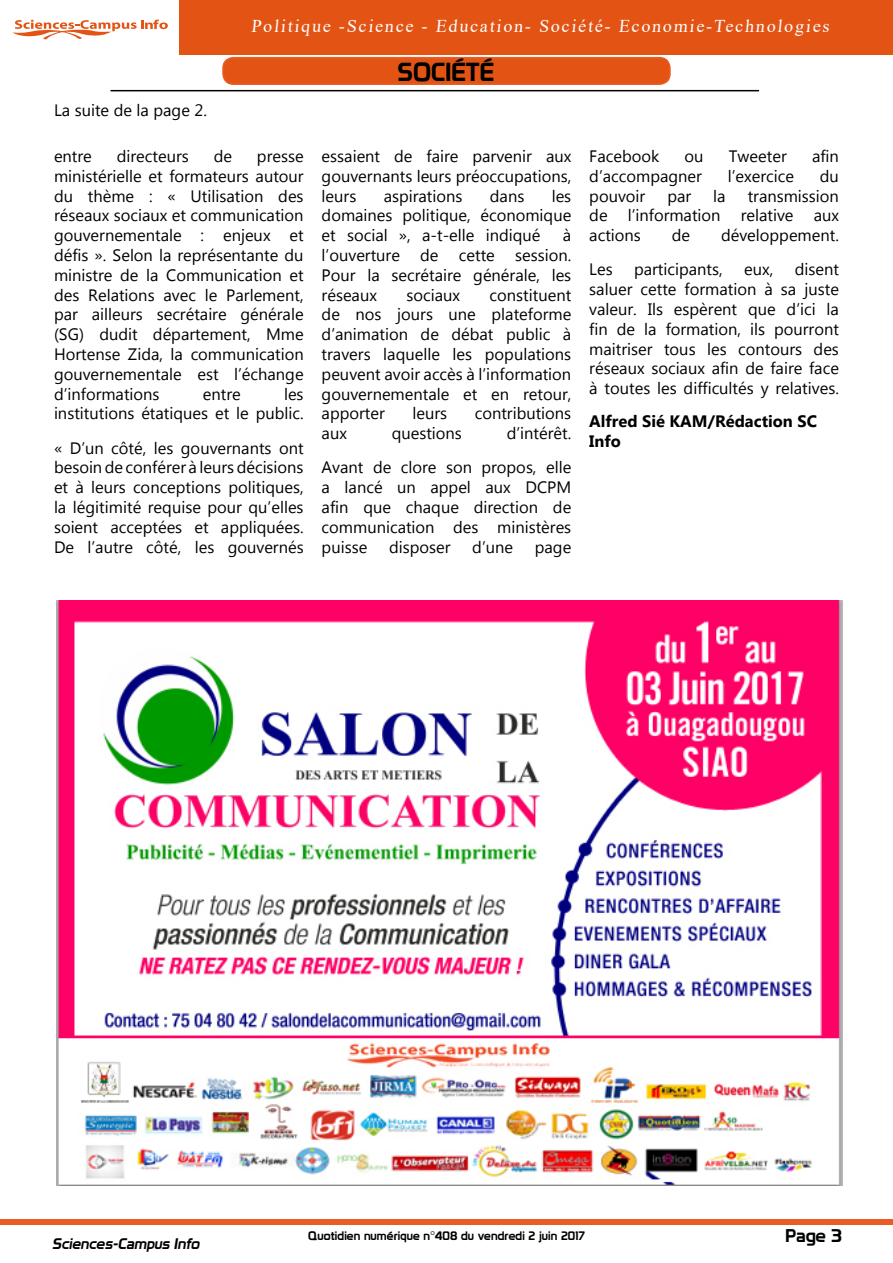
<style>
.page{position:relative;width:893px;height:1263px;background:#fff}
.page>*{position:absolute;margin:0;border:0;box-sizing:border-box;transform-origin:0 0}
.t1{font:25.5px "Prototype";color:#000}
.t2{font:18px "Times New Roman";color:#fff}
.t3{font:18px "Prototype";color:#000}
.t4{font:16.5px/19.8px "Myanmar Text";color:#000;text-align:justify}
.t5{font:700 16.5px/19.8px "Myanmar Text";color:#000}
.t6{font:italic 15px "Prototype";color:#000}
.t7{font:12px "Prototype";letter-spacing:.01em;color:#000}
</style>
<div class="page">
<div style="left:0;top:1219px;width:893px;height:6px;background:#ea5c24"></div>
<hr style="left:111px;top:90px;width:648px;height:1px;background:#000">
<div style="left:223px;top:58px;width:447px;height:26px;background:#e35414;border-radius:10px"></div>
<div style="left:222px;top:57px;width:449px;height:28px;border:2px solid #ea5c24;border-radius:10px"></div>
<svg style="left:13px;top:20px;width:155px;height:20px"></svg>
<div style="left:180px;top:0;width:713px;height:54px;background:#e35414"></div>
<img style="left:57px;top:600px;width:785px;height:585px">
<p class="t2" style="left:251px;top:13px;width:582px">Politique -Science - Education- Société- Economie-Technologies</p>
<p class="t4" style="left:54px;top:100px;width:154px">La suite de la page 2.</p>
<p class="t4" style="left:54px;top:146px;width:39px">entre</p>
<p class="t4" style="left:117px;top:146px;width:74px">directeurs</p>
<p class="t4" style="left:214px;top:146px;width:20px">de</p>
<p class="t4" style="left:54px;top:146px;width:251px;text-indent:203px">presse ministérielle et formateurs autour du thème : « Utilisation des réseaux sociaux et communication gouvernementale : enjeux et défis ». Selon la représentante du ministre de la Communication et des Relations avec le Parlement, par ailleurs secrétaire générale (SG) dudit département, Mme Hortense Zida, la communication gouvernementale est l’échange d’informations</p>
<p class="t4" style="left:54px;top:384px;width:251px;text-align:right">les<br>institutions étatiques et le public.</p>
<p class="t4" style="left:54px;top:438px;width:251px">« D’un côté, les gouvernants ont besoin de conférer à leurs décisions et à leurs conceptions politiques, la légitimité requise pour qu’elles soient acceptées et appliquées.<br>De l’autre côté, les gouvernés</p>
<p class="t4" style="left:203px;top:384px;width:39px">entre</p>
<h1 class="t1" style="left:398px;top:57px;width:98px">SOCIÉTÉ</h1>
<p class="t4" style="left:322px;top:146px;width:251px">essaient de faire parvenir aux gouvernants leurs préoccupations, leurs</p>
<p class="t4" style="left:322px;top:186px;width:251px;text-indent:230px">les domaines politique, économique et social », a-t-elle indiqué</p>
<p class="t4" style="left:384px;top:186px;width:80px">aspirations</p>
<p class="t4" style="left:490px;top:186px;width:36px">dans</p>
<p class="t4" style="left:322px;top:226px;width:251px;text-indent:241px">à l’ouverture de cette session.<br>Pour la secrétaire générale, les réseaux</p>
<p class="t4" style="left:322px;top:285px;width:251px;text-indent:168px">constituent de nos jours une plateforme d’animation de débat public à travers laquelle les populations peuvent avoir accès à l’information gouvernementale et en retour, apporter</p>
<p class="t4" style="left:406px;top:285px;width:55px">sociaux</p>
<p class="t4" style="left:412px;top:404px;width:36px">leurs</p>
<p class="t4" style="left:475px;top:404px;width:98px">contributions</p>
<p class="t4" style="left:322px;top:416px;width:251px;line-height:34px;text-align:right">d’intérêt.<br>Avant de clore son propos, elle</p>
<p class="t4" style="left:322px;top:477px;width:251px">a lancé un appel aux DCPM afin que chaque direction de communication des ministères puisse</p>
<p class="t4" style="left:322px;top:424px;width:27px">aux</p>
<p class="t4" style="left:392px;top:424px;width:72px">questions</p>
<p class="t4" style="left:389px;top:537px;width:63px">disposer</p>
<p class="t4" style="left:472px;top:537px;width:42px">d’une</p>
<p class="t4" style="left:535px;top:537px;width:38px">page</p>
<p class="t4" style="left:589px;top:146px;width:71px">Facebook</p>
<p class="t4" style="left:685px;top:146px;width:21px">ou</p>
<p class="t4" style="left:729px;top:146px;width:59px">Tweeter</p>
<p class="t4" style="left:812px;top:146px;width:28px">afin</p>
<p class="t4" style="left:589px;top:166px;width:114px">d’accompagner</p>
<p class="t4" style="left:728px;top:166px;width:68px">l’exercice</p>
<p class="t4" style="left:820px;top:166px;width:21px">du</p>
<p class="t4" style="left:589px;top:186px;width:58px">pouvoir</p>
<p class="t4" style="left:667px;top:186px;width:25px">par</p>
<p class="t4" style="left:713px;top:186px;width:14px">la</p>
<p class="t4" style="left:589px;top:186px;width:251px;text-indent:158px">transmission de l’information relative aux actions</p>
<p class="t4" style="left:672px;top:226px;width:20px">de</p>
<p class="t4" style="left:721px;top:226px;width:119px">développement.</p>
<p class="t4" style="left:589px;top:260px;width:251px;text-indent:205px">disent saluer cette formation à sa juste valeur. Ils espèrent que d’ici la fin de la formation, ils pourront maitriser tous les contours des réseaux sociaux afin de faire face à toutes les difficultés y relatives.</p>
<p class="t5" style="left:589px;top:412px;width:229px">Alfred Sié KAM/Rédaction SC<br>Info</p>
<p class="t4" style="left:589px;top:260px;width:25px">Les</p>
<p class="t4" style="left:634px;top:260px;width:90px">participants,</p>
<p class="t4" style="left:744px;top:260px;width:31px">eux,</p>
<p class="t6" style="left:52px;top:1234px;width:152px">Sciences-Campus Info</p>
<p class="t3" style="left:786px;top:1225px;width:58px">Page 3</p>
<p class="t7" style="left:308px;top:1228px;width:278px">Quotidien numérique n°408 du vendredi 2 juin 2017</p>
</div>
